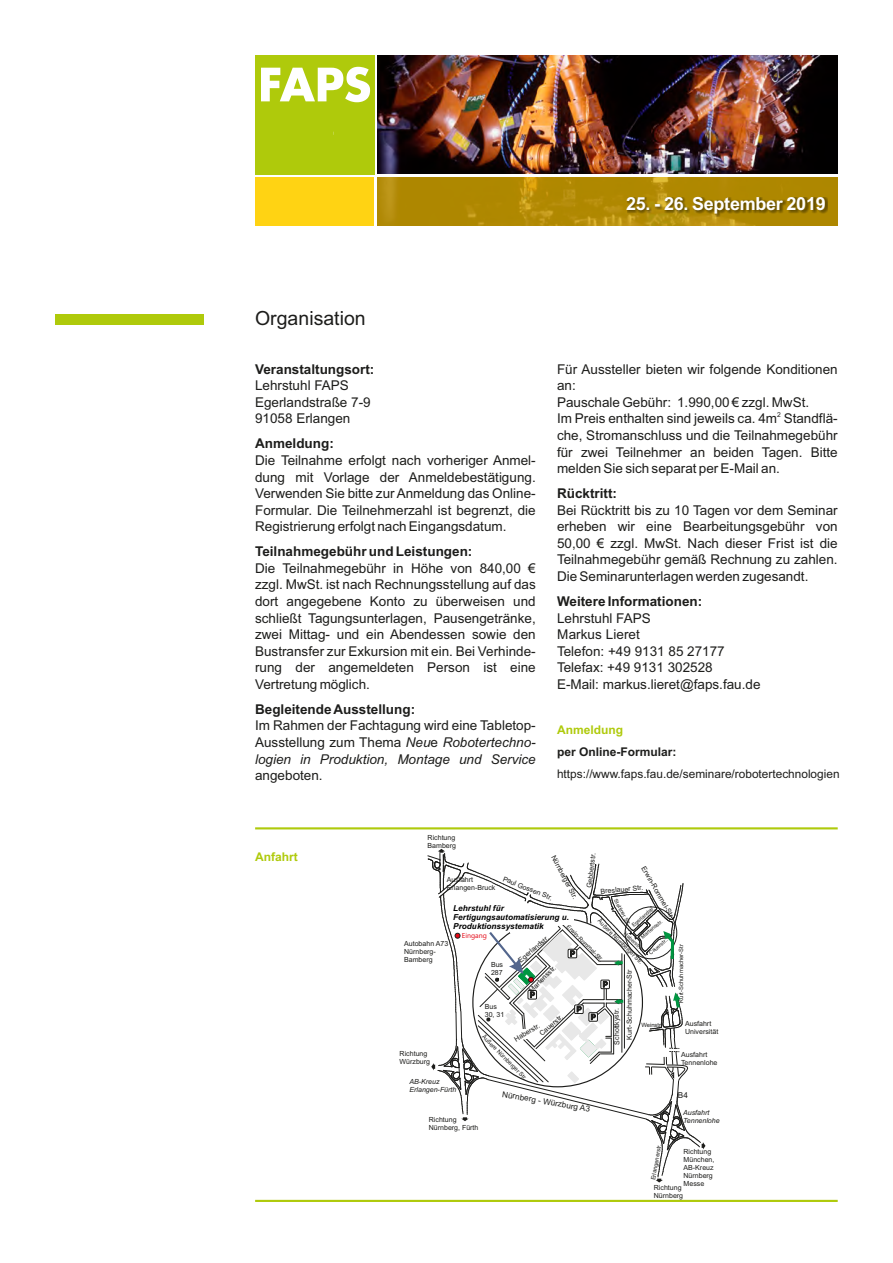
<style>
.page{position:relative;width:893px;height:1263px;background:#fff}
.page>*{position:absolute;margin:0;border:0;box-sizing:border-box;transform-origin:0 0}
.t1{font:19.5px "Arial";color:#1d1d1b}
.t2{font:700 18px "Arial";letter-spacing:-.015em;color:#fff}
.t3{font:13.5px/16.6px "Arial";color:#1d1d1b;text-align:justify}
.t4{font:700 13.5px "Arial";color:#1d1d1b}
.t5{font:700 12px "Arial";color:#1d1d1b}
.t6{font:700 12px "Arial";color:#afca0b}
.t7{font:11.85px "Arial";color:#1d1d1b}
.t8{font:italic 700 8.25px/9.1px "Arial";color:#000}
.t9{font:8.25px "Arial";color:#1d1d1b}
.t10{font:7.05px/7.8px "Arial";color:#1d1d1b}
.t11{font:italic 7.05px/7.8px "Arial";color:#1d1d1b}
.t12{font:7.05px "Ebrima";color:#e30614}
.t13{font:6.75px "Arial";color:#1d1d1b}
.t14{font:5.85px "Arial";color:#1d1d1b}
.t15{font:5.25px "Arial";color:#1d1d1b}
.s1{font-style:italic}
</style>
<div class="page">
<img style="left:377px;top:55px;width:461px;height:119px">
<div style="left:55px;top:314px;width:149px;height:10px;background:#afca0b"></div>
<div style="left:374px;top:177px;width:464px;height:48px;background:#e0af00;opacity:.78"></div>
<div style="left:255px;top:177px;width:119px;height:48px;background:#ffd313"></div>
<hr style="left:374px;top:55px;width:3px;height:170px;background:#fff">
<div style="left:627px;top:197px;width:201px;height:20px;background:#1d1d1b;opacity:.49"></div>
<hr style="left:255px;top:827px;width:583px;height:2px;background:#afca0b">
<hr style="left:255px;top:1200px;width:583px;height:2px;background:#afca0b">
<div style="left:255px;top:55px;width:119px;height:119px;background:#afca0b"></div>
<svg style="left:261px;top:67px;width:109px;height:35px"></svg>
<svg style="left:427px;top:849px;width:278px;height:333px"></svg>
<h2 class="t2" style="left:626px;top:197px;width:201px">25. - 26. September 2019</h2>
<h1 class="t1" style="left:255px;top:310px;width:112px">Organisation</h1>
<p class="t4" style="left:255px;top:364px;width:121px">Veranstaltungsort:</p>
<p class="t3" style="left:255px;top:378px;width:117px;text-align:left">Lehrstuhl FAPS<br>Egerlandstraße 7-9<br>91058 Erlangen</p>
<p class="t4" style="left:255px;top:438px;width:80px">Anmeldung:</p>
<p class="t3" style="left:255px;top:453px;width:282px">Die Teilnahme erfolgt nach vorheriger Anmel&shy;dung mit Vorlage der Anmeldebestätigung.<br>Verwenden Sie bitte zur Anmeldung das Online-Formular. Die Teilnehmerzahl ist begrenzt, die Registrierung erfolgt nach Eingangsdatum.</p>
<p class="t4" style="left:255px;top:546px;width:219px">Teilnahmegebühr und Leistungen:</p>
<p class="t3" style="left:255px;top:561px;width:282px">Die Teilnahmegebühr in Höhe von 840,00 € zzgl. MwSt. ist nach Rechnungsstellung auf das dort angegebene Konto zu überweisen und schließt Tagungsunterlagen, Pausengetränke, zwei Mittag- und ein Abendessen sowie den Bustransfer zur Exkursion mit ein. Bei Verhinde&shy;rung der angemeldeten Person ist eine Vertretung möglich.</p>
<p class="t4" style="left:255px;top:704px;width:162px">Begleitende Ausstellung:</p>
<p class="t3" style="left:255px;top:718px;width:282px">Im Rahmen der Fachtagung wird eine Tabletop-Ausstellung zum Thema <span class="s1">Neu</span>e <span class="s1">Robotertechno&shy;logien in Produktion, Montage und Service</span></p>
<p class="t3" style="left:255px;top:768px;width:69px">angeboten.</p>
<p class="t3" style="left:557px;top:362px;width:282px;text-align:left">Für Aussteller bieten wir folgende Konditionen an:<br>Pauschale Gebühr: 1.990,00 € zzgl. MwSt.</p>
<p class="t13" style="left:777px;top:412px;width:5px">2</p>
<p class="t3" style="left:557px;top:412px;width:282px">Im Preis enthalten sind jeweils ca. 4m Standflä&shy;che, Stromanschluss und die Teilnahmegebühr für zwei Teilnehmer an beiden Tagen. Bitte melden Sie sich separat per E-Mail an.</p>
<p class="t4" style="left:557px;top:488px;width:61px">Rücktritt:</p>
<p class="t3" style="left:557px;top:503px;width:282px">Bei Rücktritt bis zu 10 Tagen vor dem Seminar erheben wir eine Bearbeitungsgebühr von 50,00 € zzgl. MwSt. Nach dieser Frist ist die Teilnahmegebühr gemäß Rechnung zu zahlen.<br>Die Seminarunterlagen werden zugesandt.</p>
<p class="t4" style="left:557px;top:596px;width:147px">Weitere Informationen:</p>
<p class="t3" style="left:557px;top:611px;width:205px;text-align:left">Lehrstuhl FAPS<br>Markus Lieret<br>Telefon: +49 9131 85 27177<br>Telefax: +49 9131 302528<br>E-Mail: markus.lieret@faps.fau.de</p>
<p class="t6" style="left:557px;top:725px;width:67px">Anmeldung</p>
<p class="t5" style="left:557px;top:748px;width:121px">per Online-Formular:</p>
<p class="t7" style="left:557px;top:770px;width:284px">https://www.faps.fau.de/seminare/robotertechnologien</p>
<p class="t6" style="left:255px;top:852px;width:44px">Anfahrt</p>
<p class="t10" style="left:428px;top:834px;width:30px">Richtung<br>Bamberg</p>
<p class="t10" style="left:447px;top:877px;width:50px">Ausfahrt<br>Erlangen-Bruck</p>
<p class="t10" style="left:504px;top:875px;width:54px;rotate:22deg">Paul Gossen Str.</p>
<p class="t10" style="left:556px;top:854px;width:50px;rotate:62deg">Nürnberger Str.</p>
<p class="t10" style="left:586px;top:887px;width:36px;rotate:-83deg">Gebbertstr.</p>
<p class="t10" style="left:646px;top:865px;width:61px;rotate:60deg">Erwin-Rommel-Str.</p>
<p class="t10" style="left:600px;top:888px;width:44px;rotate:-5deg">Breslauer Str.</p>
<p class="t15" style="left:617px;top:898px;width:31px;rotate:60deg">Stettiner Str.</p>
<p class="t8" style="left:453px;top:904px;width:117px">Lehrstuhl für<br>Fertigungsautomatisierung u.<br>Produktionssystematik</p>
<p class="t15" style="left:631px;top:924px;width:30px;rotate:-40deg">Egerlandstr.</p>
<p class="t15" style="left:648px;top:952px;width:24px;rotate:-40deg">Cauerstr..</p>
<p class="t14" style="left:600px;top:918px;width:62px;rotate:45deg">Äußere Nürnberger Str.</p>
<p class="t15" style="left:640px;top:936px;width:28px;rotate:-40deg">Martensstr.</p>
<p class="t14" style="left:569px;top:924px;width:51px;rotate:45deg">Erwin-Rommel-Str.</p>
<p class="t15" style="left:626px;top:931px;width:23px;rotate:42deg">Haberstr.</p>
<p class="t12" style="left:462px;top:933px;width:27px">Eingang</p>
<p class="t10" style="left:517px;top:958px;width:39px;rotate:-40deg">Egerlandstr.</p>
<p class="t10" style="left:404px;top:940px;width:46px">Autobahn A73<br>Nürnberg-<br>Bamberg</p>
<p class="t14" style="left:679px;top:1003px;width:60px;rotate:-90deg">Kurt-Schuhmacher-Str</p>
<p class="t10" style="left:491px;top:961px;width:14px">Bus<br>287</p>
<p class="t10" style="left:528px;top:988px;width:36px;rotate:-44deg">Martensstr.</p>
<p class="t10" style="left:626px;top:1039px;width:72px;rotate:-90deg">Kurt-Schuhmacher-Str</p>
<p class="t10" style="left:485px;top:1003px;width:21px">Bus<br>30, 31</p>
<p class="t10" style="left:614px;top:1044px;width:38px;rotate:-91deg">Schottkystr.</p>
<p class="t10" style="left:538px;top:1032px;width:30px;rotate:-41deg">Cauerstr.</p>
<p class="t10" style="left:685px;top:1020px;width:35px">Ausfahrt<br>Universität</p>
<p class="t10" style="left:681px;top:1051px;width:38px">Ausfahrt<br>Tennenlohe</p>
<p class="t14" style="left:641px;top:1023px;width:23px">Weinstr.</p>
<p class="t10" style="left:513px;top:1036px;width:30px;rotate:-31deg">Haberstr.</p>
<p class="t14" style="left:485px;top:1034px;width:62px;rotate:45deg">Äußere Nürnberger Str.</p>
<p class="t10" style="left:400px;top:1050px;width:32px">Richtung<br>Würzburg</p>
<p class="t11" style="left:409px;top:1078px;width:48px">AB-Kreuz<br>Erlangen-Fürth</p>
<p class="t9" style="left:503px;top:1091px;width:90px;rotate:10deg">Nürnberg - Würzburg A3</p>
<p class="t9" style="left:678px;top:1092px;width:12px">B4</p>
<p class="t11" style="left:683px;top:1109px;width:38px">Ausfahrt<br>Tennenlohe</p>
<p class="t10" style="left:429px;top:1117px;width:51px">Richtung<br>Nürnberg, Fürth</p>
<p class="t14" style="left:651px;top:1180px;width:38px;rotate:-80deg">Erlangenerstr.</p>
<p class="t10" style="left:684px;top:1148px;width:32px">Richtung<br>München,<br>AB-Kreuz<br>Nürnberg<br>Messe</p>
<p class="t10" style="left:654px;top:1184px;width:31px">Richtung<br>Nürnberg</p>
</div>
